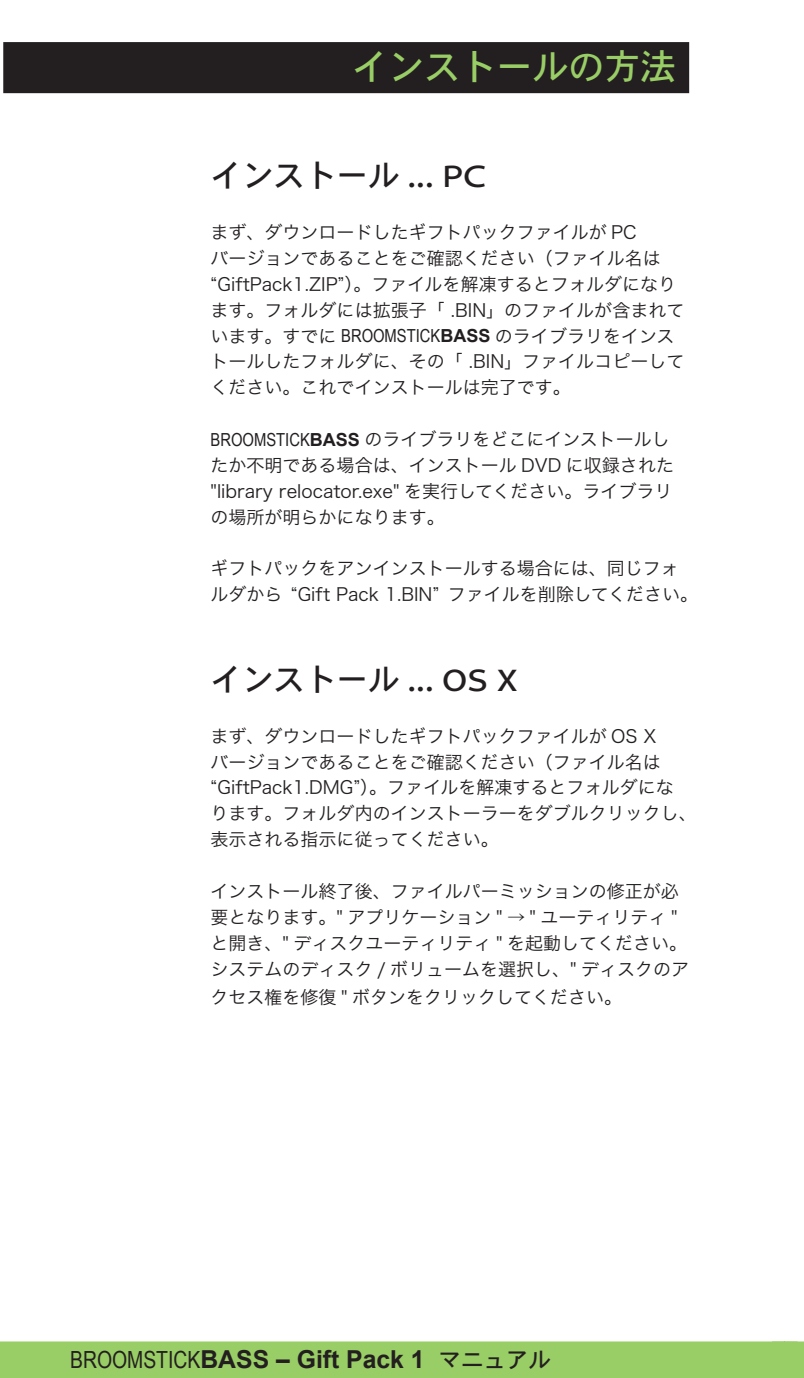
<style>
.page{position:relative;width:804px;height:1378px;background:#fff}
.page>*{position:absolute;margin:0;border:0;box-sizing:border-box;transform-origin:0 0}
.t1{font:36px "Heisei Kaku Go W5";color:#99cd65}
.mellanrubrik_Trade_Gothic_14p{font:31.5px "Heisei Kaku Go W5";color:#231f20}
.t2{font:700 24.75px "Arial";color:#231f20}
.br__NewsGothic_9_11_5{font:18px/25.9px "Hira Kaku Pro W3";color:#231f20}
.s1{font-family:"Arial Narrow"}
.s2{font-family:"Arial";font-weight:700}
.s3{font-family:"Arial Narrow";font-weight:400;font-size:23.62px}
.s4{font-family:"Heisei Kaku Go W5";font-weight:400;font-size:22.5px}
</style>
<div class="page">
<div style="left:0;top:1341px;width:804px;height:37px;background:#99cd65"></div>
<div style="left:4px;top:43px;width:684px;height:49px;background:#231f20"></div>
<div style="left:3px;top:42px;width:686px;height:51px;border:2px solid #231f20"></div>
<p class="t1" style="left:352px;top:47px;width:325px">インストールの方法</p>
<p class="mellanrubrik_Trade_Gothic_14p" style="left:210px;top:158px;width:277px">インストール ... PC</p>
<p class="br__NewsGothic_9_11_5" style="left:210px;top:218px;width:475px">まず、ダウンロードしたギフトパックファイルが PC<br>バージョンであることをご確認ください（ファイル名は“GiftPack1.ZIP”）。ファイルを解凍するとフォルダになります。フォルダには拡張子「 .BIN」のファイルが含まれています。すでに <span class="s1">BROOMSTICK</span><span class="s2">BASS</span> のライブラリをインストールしたフォルダに、その「 .BIN」ファイルコピーしてください。これでインストールは完了です。</p>
<p class="br__NewsGothic_9_11_5" style="left:210px;top:425px;width:465px"><span class="s1">BROOMSTICK</span><span class="s2">BASS</span> のライブラリをどこにインストールしたか不明である場合は、インストール DVD に収録された"library relocator.exe" を実行してください。ライブラリの場所が明らかになります。</p>
<p class="br__NewsGothic_9_11_5" style="left:210px;top:554px;width:489px">ギフトパックをアンインストールする場合には、同じフォルダから “Gift Pack 1.BIN” ファイルを削除してください。</p>
<p class="mellanrubrik_Trade_Gothic_14p" style="left:210px;top:662px;width:309px">インストール ... OS X</p>
<p class="br__NewsGothic_9_11_5" style="left:210px;top:722px;width:488px">まず、ダウンロードしたギフトパックファイルが OS X<br>バージョンであることをご確認ください（ファイル名は“GiftPack1.DMG”）。ファイルを解凍するとフォルダにな<br>ります。フォルダ内のインストーラーをダブルクリックし、表示される指示に従ってください。</p>
<p class="br__NewsGothic_9_11_5" style="left:210px;top:877px;width:480px">インストール終了後、ファイルパーミッションの修正が必要となります。" アプリケーション " → " ユーティリティ "と開き、" ディスクユーティリティ " を起動してください。システムのディスク / ボリュームを選択し、" ディスクのア</p>
<p class="br__NewsGothic_9_11_5" style="left:210px;top:983px;width:413px">クセス権を修復 " ボタンをクリックしてください。</p>
<h3 class="t2" style="left:70px;top:1343px;width:482px"><span class="s3">BROOMSTICK</span>BASS – Gift Pack 1 <span class="s4">マニュアル</span></h3>
</div>
